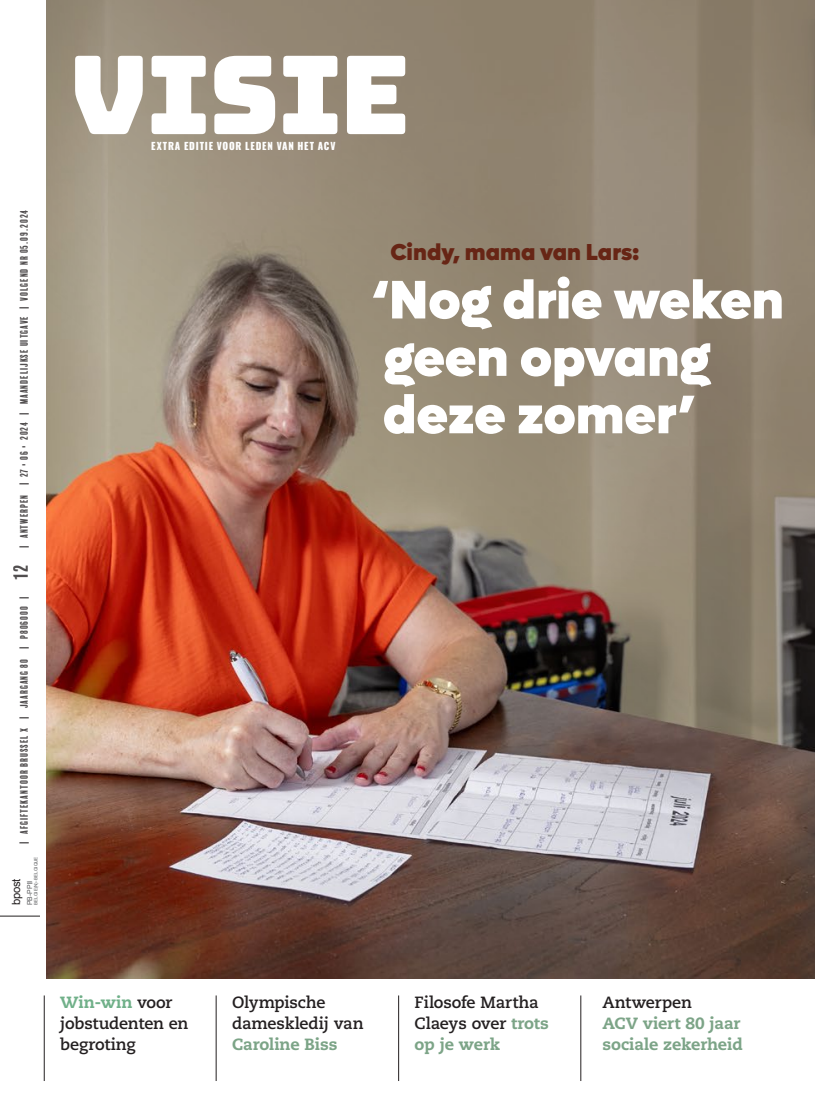
<style>
.page{position:relative;width:815px;height:1099px;background:#fff}
.page>*{position:absolute;margin:0;border:0;box-sizing:border-box;transform-origin:0 0}
.t1{font:900 54.38px/57.4px "Lufga";letter-spacing:-.005em;color:#fff}
.t2{font:900 23.12px "Lufga";color:#672515}
.t3{font:700 16.25px/20.9px "Caecilia LT Pro 75";letter-spacing:-.01em;color:#231f20}
.t4{font:800 16.25px/20.9px "Caecilia LT Pro 85";letter-spacing:-.01em;color:#7ca487}
.t5{font:800 16.25px "Caecilia LT Pro 85";letter-spacing:-.005em;color:#70b089}
.t6{font:11.38px "Arial";letter-spacing:-.03em;color:#231f20}
.t7{font:10px "Balboa Plus Fill";letter-spacing:.04em;color:#231f20}
.t8{font:800 10px "Oswald";letter-spacing:.085em;color:#fff;scale:.96 1}
.t9{font:9.25px "Arial";color:#231f20}
.t10{font:4.62px "Arial";letter-spacing:-.005em;color:#57585a}
.t11{font:4.5px "Arial";letter-spacing:-.005em;color:#57585a}
.s1{font-size:18.75px}
.s2{font-family:"Helvetica"}
.s3{font-family:"Caecilia LT Pro 75";font-weight:700;color:#231f20}
.s4{font-family:"Caecilia LT Pro 85";font-weight:800;color:#7ca487}
</style>
<div class="page">
<img style="left:46px;top:822px;width:769px;height:156px">
<img style="left:46px;top:0;width:769px;height:822px">
<svg style="left:75px;top:56px;width:330px;height:78px"></svg>
<hr style="left:44px;top:995px;width:1px;height:85px;background:#231f20">
<hr style="left:216px;top:995px;width:1px;height:85px;background:#231f20">
<hr style="left:398px;top:995px;width:1px;height:85px;background:#231f20">
<hr style="left:580px;top:995px;width:1px;height:85px;background:#231f20">
<hr style="left:0;top:915px;width:39px;height:1px;background:#231f20">
<p class="t7" style="left:18px;top:548px;width:341px;rotate:-90deg">| ANTWERPEN | 27 ¬ 06 ¬ 2024 | MAANDELIJKSE UITGAVE | volgend nR 05.09.2024</p>
<p class="t7" style="left:18px;top:844px;width:282px;rotate:-90deg">| AFGIFTEKANTOOR BRUSSEL X | jaargang 80 | p806000 | <span class="s1">12</span></p>
<p class="t9" style="left:29px;top:904px;width:68px;rotate:-90deg">PB-PP B-<span class="s2">00000</span></p>
<p class="t10" style="left:33px;top:904px;width:50px;rotate:-90deg">BELGIE(N) - BELGIQUE</p>
<p class="t11" style="left:33px;top:904px;width:48px;rotate:-90deg">BELGIE(N) - BELGIQUE</p>
<p class="t6" style="left:9px;top:904px;width:28px;rotate:-90deg">bpost</p>
<p class="t8" style="left:151px;top:140px;width:193px">EXTRA EDITIE VOOR LEDEN VAN HET ACV</p>
<h2 class="t2" style="left:390px;top:238px;width:250px">Cindy, mama van Lars:</h2>
<h1 class="t1" style="left:372px;top:271px;width:414px">‘Nog drie weken geen opvang deze zomer’</h1>
<h3 class="t5" style="left:60px;top:991px;width:114px">Win-win <span class="s3">voor</span></h3>
<h3 class="t3" style="left:60px;top:1012px;width:130px">jobstudenten en begroting</h3>
<h3 class="t3" style="left:232px;top:991px;width:133px">Olympische dameskledij van</h3>
<h3 class="t4" style="left:232px;top:1033px;width:107px">Caroline Biss</h3>
<h3 class="t3" style="left:415px;top:991px;width:136px">Filosofe Martha<br>Claeys over <span class="s4">trots</span></h3>
<h3 class="t4" style="left:415px;top:1033px;width:87px">op je werk</h3>
<h3 class="t3" style="left:602px;top:991px;width:91px">Antwerpen</h3>
<h3 class="t4" style="left:602px;top:1012px;width:142px">ACV viert 80 jaar sociale zekerheid</h3>
</div>
